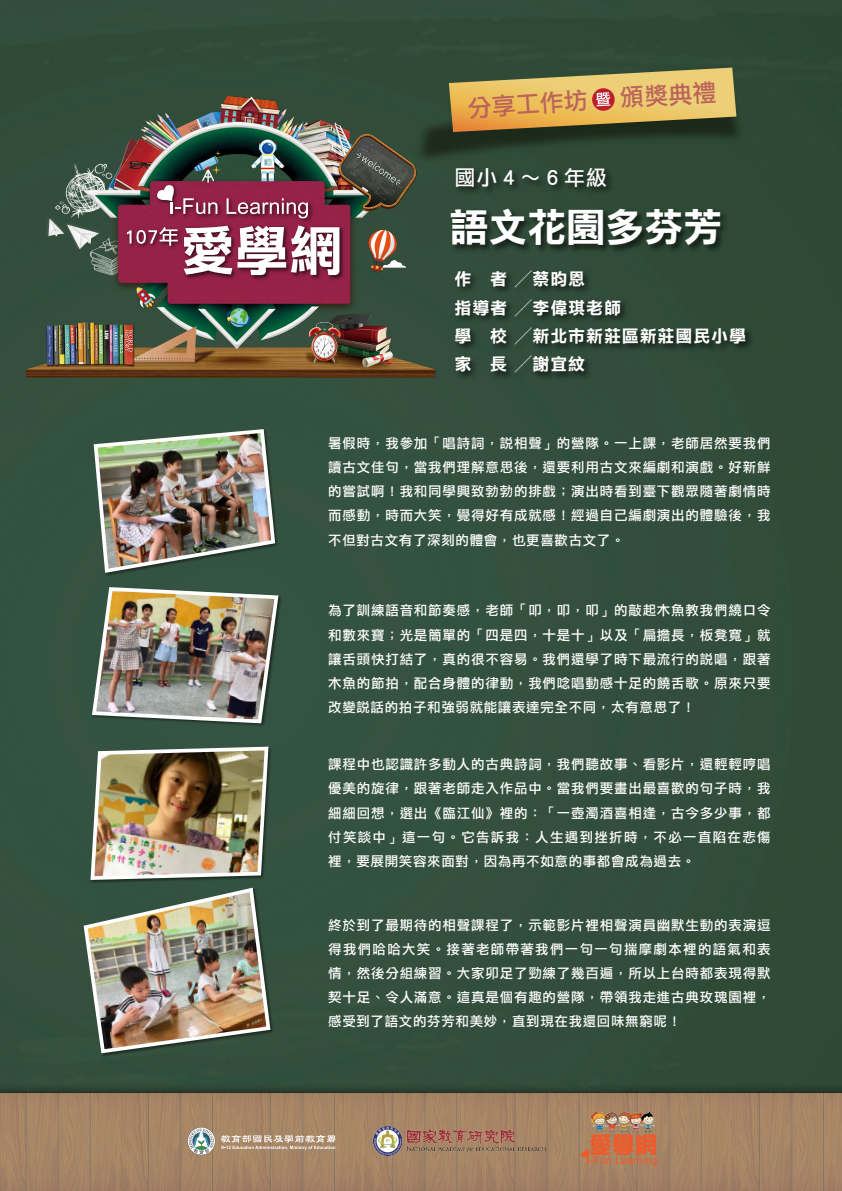
<style>
.page{position:relative;width:842px;height:1191px;background:#fff}
.page>*{position:absolute;margin:0;border:0;box-sizing:border-box;transform-origin:0 0}
.t1{font:39px "DF Li Hei Std W7";color:#fff}
.t2{font:24.1px "Li Hei Pro";color:#bc6459}
.t3{font:20.85px "DF Li Hei Std W5";letter-spacing:.05em;color:#fff}
.t4{font:17px/28.4px "DF Li Hei Std W7";letter-spacing:.05em;color:#fff}
.t5{font:13.45px/24.1px "DF Li Hei Std W5";letter-spacing:.055em;color:#fff;text-align:justify}
</style>
<div class="page">
<div style="left:0;top:0;width:842px;height:1080px;background:#334e3c"></div>
<div style="left:77px;top:439px;width:253px;height:157px;background:#345241"></div>
<img style="left:92px;top:439px;width:185px;height:132px">
<div style="left:76px;top:571px;width:225px;height:178px;background:#345342"></div>
<img style="left:90px;top:585px;width:191px;height:140px">
<img style="left:79px;top:717px;width:199px;height:255px">
<div style="left:81px;top:881px;width:225px;height:177px;background:#34513e"></div>
<img style="left:82px;top:744px;width:191px;height:311px">
<img style="left:441px;top:30px;width:343px;height:169px">
<svg style="left:449px;top:68px;width:287px;height:64px;background:#bb9f56"></svg>
<img style="left:0;top:1080px;width:842px;height:12px">
<img style="left:0;top:1092px;width:842px;height:99px">
<svg style="left:579px;top:1134px;width:78px;height:32px;background:#c87049"></svg>
<img style="left:589px;top:1111px;width:68px;height:21px">
<svg style="left:221px;top:1135px;width:115px;height:15px;background:#bfa891"></svg>
<svg style="left:187px;top:1127px;width:28px;height:28px"></svg>
<img style="left:402px;top:1124px;width:152px;height:32px">
<img style="left:373px;top:1126px;width:31px;height:29px">
<img style="left:21px;top:19px;width:420px;height:420px">
<img style="left:124px;top:223px;width:56px;height:30px">
<svg style="left:127px;top:227px;width:51px;height:19px"></svg>
<img style="left:180px;top:222px;width:166px;height:60px">
<svg style="left:184px;top:225px;width:155px;height:50px"></svg>
<img style="left:154px;top:181px;width:161px;height:45px">
<svg style="left:227px;top:198px;width:81px;height:20px;background:#9f536d"></svg>
<svg style="left:153px;top:184px;width:64px;height:30px"></svg>
<img style="left:450px;top:163px;width:169px;height:41px">
<img style="left:432px;top:204px;width:301px;height:54px">
<img style="left:450px;top:267px;width:308px;height:117px">
<h2 class="t2" style="left:467px;top:96px;width:122px;rotate:-4deg">分享工作坊</h2>
<h2 class="t2" style="left:619px;top:85px;width:98px;rotate:-3deg">頒獎典禮</h2>
<h3 class="t3" style="left:454px;top:166px;width:154px">國小４∼６年級</h3>
<h1 class="t1" style="left:449px;top:206px;width:274px">語文花園多芬芳</h1>
<p class="t4" style="left:454px;top:265px;width:293px">作　者 ╱蔡昀恩<br>指導者 ╱李偉琪老師<br>學　校 ╱新北市新莊區新莊國民小學家　長 ╱謝宜紋</p>
<p class="t5" style="left:328px;top:431px;width:444px">暑假時，我參加「唱詩詞，說相聲」的營隊。一上課，老師居然要我們讀古文佳句，當我們理解意思後，還要利用古文來編劇和演戲。好新鮮的嘗試啊！我和同學興致勃勃的排戲；演出時看到臺下觀眾隨著劇情時而感動，時而大笑，覺得好有成就感！經過自己編劇演出的體驗後，我不但對古文有了深刻的體會，也更喜歡古文了。</p>
<p class="t5" style="left:328px;top:598px;width:444px">為了訓練語音和節奏感，老師「叩，叩，叩」的敲起木魚教我們繞口令和數來寶；光是簡單的「四是四，十是十」以及「扁擔長，板凳寬」就讓舌頭快打結了，真的很不容易。我們還學了時下最流行的說唱，跟著木魚的節拍，配合身體的律動，我們唸唱動感十足的饒舌歌。原來只要改變說話的拍子和強弱就能讓表達完全不同，太有意思了！</p>
<p class="t5" style="left:328px;top:752px;width:444px">課程中也認識許多動人的古典詩詞，我們聽故事、看影片，還輕輕哼唱優美的旋律，跟著老師走入作品中。當我們要畫出最喜歡的句子時，我細細回想，選出《臨江仙》裡的：「一壺濁酒喜相逢，古今多少事，都付笑談中」這一句。它告訴我：人生遇到挫折時，不必一直陷在悲傷裡，要展開笑容來面對，因為再不如意的事都會成為過去。</p>
<p class="t5" style="left:328px;top:912px;width:444px">終於到了最期待的相聲課程了，示範影片裡相聲演員幽默生動的表演逗得我們哈哈大笑。接著老師帶著我們一句一句揣摩劇本裡的語氣和表情，然後分組練習。大家卯足了勁練了幾百遍，所以上台時都表現得默契十足、令人滿意。這真是個有趣的營隊，帶領我走進古典玫瑰園裡，感受到了語文的芬芳和美妙，直到現在我還回味無窮呢！</p>
</div>
